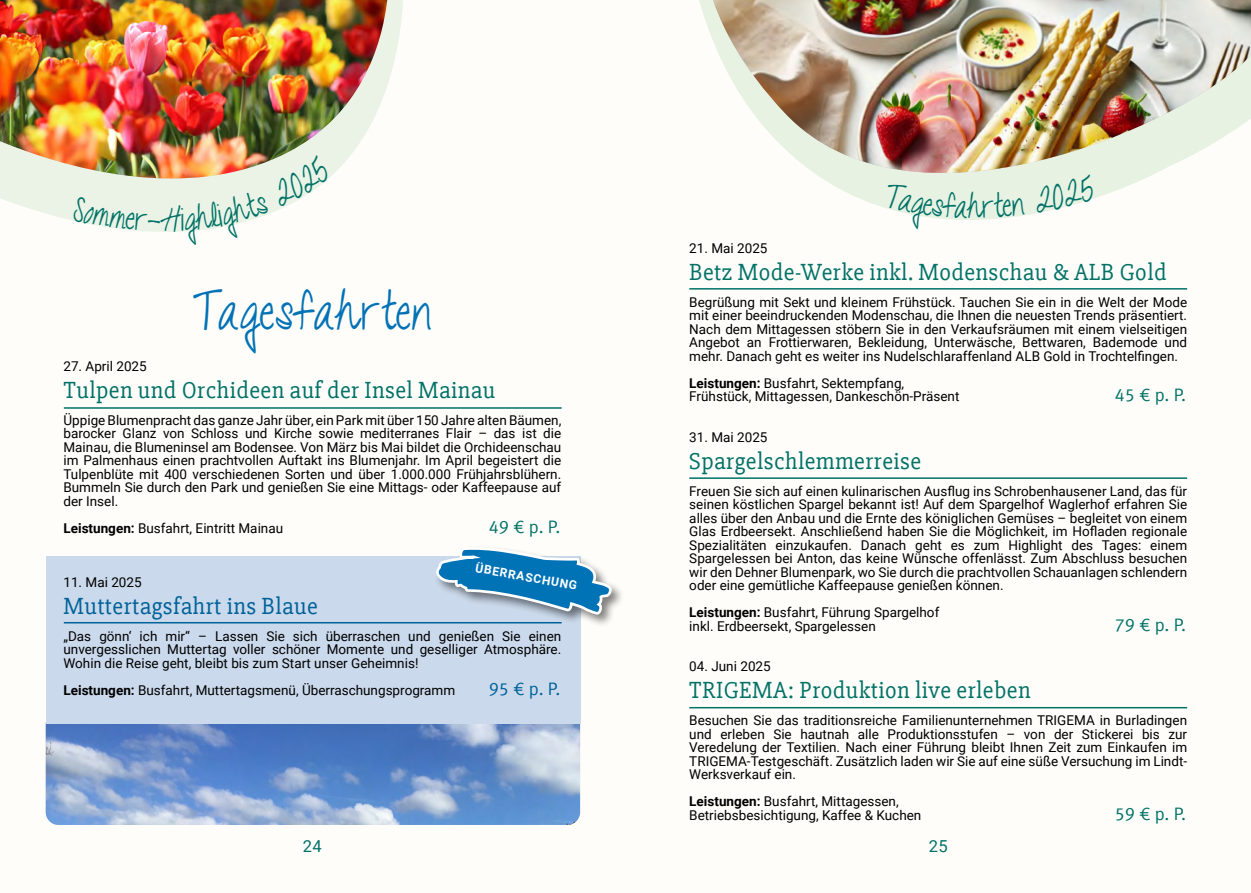
<style>
.page{position:relative;width:1251px;height:893px;background:#fff}
.page>*{position:absolute;margin:0;border:0;box-sizing:border-box;transform-origin:0 0}
.t1{font:52.5px "Talkingtothe Moon";letter-spacing:.02em;color:#0072b6;scale:.85 1}
.t2{font:33px "Talkingtothe Moon";color:#007267;scale:.85 1}
.t3{font:24px "Slabo 27 px";letter-spacing:.02em;color:#007267}
.t4{font:24px "Slabo 27 px";letter-spacing:.02em;color:#00629a}
.t5{font:18px "Meta Normal LF";color:#007267}
.t6{font:18px "Meta Normal LF";color:#00629a}
.t7{font:16.5px "Roboto";color:#007267}
.t8{font:13.5px/13.5px "Roboto";color:#000;text-align:justify}
.t9{font:700 12px "Roboto";color:#fff}
.s1{font-weight:700}
</style>
<div class="page">
<div style="left:0;top:0;width:1250px;height:893px;background:#fffdf9"></div>
<img style="left:46px;top:724px;width:534px;height:101px">
<div style="left:46px;top:557px;width:534px;height:167px;background:#cad9eb"></div>
<svg style="left:413px;top:549px;width:207px;height:143px"></svg>
<svg style="left:0;top:0;width:403px;height:225px"></svg>
<img style="left:0;top:0;width:387px;height:180px">
<img style="left:713px;top:0;width:537px;height:215px">
<hr style="left:689px;top:477px;width:497px;height:2px;background:#007267">
<hr style="left:689px;top:707px;width:497px;height:1px;background:#007267">
<hr style="left:689px;top:288px;width:497px;height:2px;background:#007267">
<hr style="left:64px;top:407px;width:497px;height:2px;background:#007267">
<hr style="left:64px;top:622px;width:497px;height:1px;background:#00629a">
<svg style="left:72px;top:196px;width:88px;height:34px;background:#ebf3e6"></svg>
<svg style="left:181px;top:155px;width:152px;height:77px"></svg>
<svg style="left:882px;top:182px;width:142px;height:38px;background:#e9f2e4"></svg>
<svg style="left:1032px;top:174px;width:65px;height:39px"></svg>
<h2 class="t2" style="left:160px;top:201px;width:26px">H</h2>
<h1 class="t1" style="left:193px;top:282px;width:283px">Tagesfahrten</h1>
<p class="t8" style="left:63px;top:359px;width:85px">27. April 2025</p>
<h3 class="t3" style="left:63px;top:376px;width:433px">Tulpen und Orchideen auf der Insel Mainau</h3>
<p class="t8" style="left:63px;top:413px;width:499px">Üppige Blumenpracht das ganze Jahr über, ein Park mit über 150 Jahre alten Bäumen, barocker Glanz von Schloss und Kirche sowie mediterranes Flair – das ist die Mainau, die Blumeninsel am Bodensee. Von März bis Mai bildet die Orchideenschau im Palmenhaus einen prachtvollen Auftakt ins Blumenjahr. Im April begeistert die Tulpenblüte mit 400 verschiedenen Sorten und über 1.000.000 Frühjahrsblühern.<br>Bummeln Sie durch den Park und genießen Sie eine Mittags- oder Kaffeepause auf der Insel.</p>
<p class="t8" style="left:63px;top:521px;width:221px"><span class="s1">Leistungen:</span> Busfahrt, Eintritt Mainau</p>
<h3 class="t5" style="left:489px;top:516px;width:73px">49 € p. P.</h3>
<p class="t9" style="left:477px;top:559px;width:104px;rotate:10deg">ÜBERRASCHUNG</p>
<p class="t8" style="left:63px;top:575px;width:80px">11. Mai 2025</p>
<h3 class="t4" style="left:63px;top:592px;width:256px">Muttertagsfahrt ins Blaue</h3>
<p class="t8" style="left:63px;top:629px;width:499px">„Das gönn‘ ich mir“ – Lassen Sie sich überraschen und genießen Sie einen unvergesslichen Muttertag voller schöner Momente und geselliger Atmosphäre.<br>Wohin die Reise geht, bleibt bis zum Start unser Geheimnis!</p>
<p class="t8" style="left:63px;top:683px;width:393px"><span class="s1">Leistungen:</span> Busfahrt, Muttertagsmenü, Überraschungsprogramm</p>
<h3 class="t6" style="left:489px;top:678px;width:73px">95 € p. P.</h3>
<p class="t8" style="left:689px;top:241px;width:80px">21. Mai 2025</p>
<h3 class="t3" style="left:689px;top:258px;width:478px">Betz Mode-Werke inkl. Modenschau &amp; ALB Gold</h3>
<p class="t8" style="left:689px;top:295px;width:499px">Begrüßung mit Sekt und kleinem Frühstück. Tauchen Sie ein in die Welt der Mode mit einer beeindruckenden Modenschau, die Ihnen die neuesten Trends präsentiert.<br>Nach dem Mittagessen stöbern Sie in den Verkaufsräumen mit einem vielseitigen Angebot an Frottierwaren, Bekleidung, Unterwäsche, Bettwaren, Bademode und mehr. Danach geht es weiter ins Nudelschlaraffenland ALB Gold in Trochtelfingen.</p>
<p class="t8" style="left:689px;top:376px;width:271px"><span class="s1">Leistungen:</span> Busfahrt, Sektempfang,<br>Frühstück, Mittagessen, Dankeschön-Präsent</p>
<h3 class="t5" style="left:1114px;top:385px;width:73px">45 € p. P.</h3>
<p class="t8" style="left:689px;top:430px;width:80px">31. Mai 2025</p>
<h3 class="t3" style="left:689px;top:447px;width:233px">Spargelschlemmerreise</h3>
<p class="t8" style="left:689px;top:484px;width:499px">Freuen Sie sich auf einen kulinarischen Ausflug ins Schrobenhausener Land, das für seinen köstlichen Spargel bekannt ist! Auf dem Spargelhof Waglerhof erfahren Sie alles über den Anbau und die Ernte des königlichen Gemüses – begleitet von einem Glas Erdbeersekt. Anschließend haben Sie die Möglichkeit, im Hofladen regionale Spezialitäten einzukaufen. Danach geht es zum Highlight des Tages: einem Spargelessen bei Anton, das keine Wünsche offenlässt. Zum Abschluss besuchen wir den Dehner Blumenpark, wo Sie durch die prachtvollen Schauanlagen schlendern oder eine gemütliche Kaffeepause genießen können.</p>
<p class="t8" style="left:689px;top:605px;width:251px"><span class="s1">Leistungen:</span> Busfahrt, Führung Spargelhof inkl. Erdbeersekt, Spargelessen</p>
<h3 class="t5" style="left:1114px;top:614px;width:73px">79 € p. P.</h3>
<p class="t8" style="left:689px;top:659px;width:83px">04. Juni 2025</p>
<h3 class="t3" style="left:689px;top:676px;width:342px">TRIGEMA: Produktion live erleben</h3>
<p class="t8" style="left:689px;top:713px;width:499px">Besuchen Sie das traditionsreiche Familienunternehmen TRIGEMA in Burladingen und erleben Sie hautnah alle Produktionsstufen – von der Stickerei bis zur Veredelung der Textilien. Nach einer Führung bleibt Ihnen Zeit zum Einkaufen im TRIGEMA-Testgeschäft. Zusätzlich laden wir Sie auf eine süße Versuchung im Lindt-Werksverkauf ein.</p>
<p class="t8" style="left:689px;top:794px;width:233px"><span class="s1">Leistungen:</span> Busfahrt, Mittagessen,<br>Betriebsbesichtigung, Kaffee &amp; Kuchen</p>
<h3 class="t5" style="left:1114px;top:803px;width:73px">59 € p. P.</h3>
<p class="t7" style="left:303px;top:835px;width:20px">24</p>
<p class="t7" style="left:928px;top:835px;width:20px">25</p>
</div>
